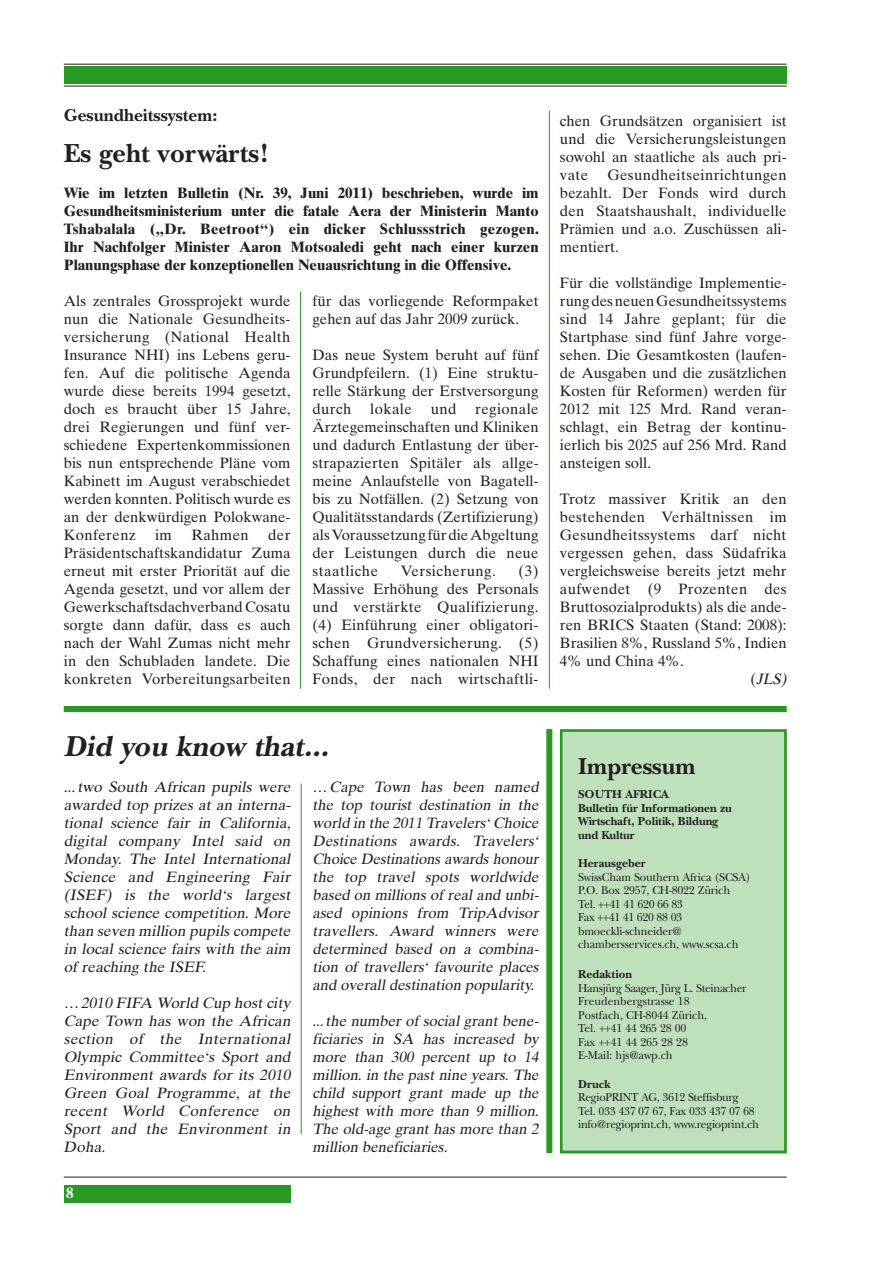
<style>
.page{position:relative;width:893px;height:1263px;background:#fff}
.page>*{position:absolute;margin:0;border:0;box-sizing:border-box;transform-origin:0 0}
.t1{font:italic 700 30px "New Baskerville";color:#231f20}
.t2{font:700 27.3px "New Baskerville";color:#231f20}
.t3{font:700 24px "New Baskerville";color:#231f20}
.t4{font:700 18px "New Baskerville";color:#231f20}
.t5{font:15px/18px "Times Ten";color:#231f20;text-align:justify}
.t6{font:italic 15px/18px "Times Ten";color:#231f20;text-align:justify}
.t7{font:700 15px/18px "Times Ten";color:#231f20;text-align:justify}
.t8{font:15px "Times Ten";letter-spacing:.025em;color:#231f20}
.t9{font:15px "Times Ten";letter-spacing:.02em;color:#231f20}
.t10{font:15px "Times Ten";letter-spacing:.035em;color:#231f20}
.t11{font:700 15px "Times Ten";color:#fff}
.t12{font:12px/13.5px "New Baskerville";letter-spacing:-.015em;color:#231f20;scale:.95 1}
.t13{font:700 12px/13.5px "New Baskerville";letter-spacing:-.01em;color:#231f20}
.s1{font-style:normal}
</style>
<div class="page">
<div style="left:64px;top:67px;width:723px;height:17px;background:#279a21"></div>
<hr style="left:64px;top:64px;width:723px;height:1px;background:#231f20">
<hr style="left:64px;top:86px;width:723px;height:1px;background:#231f20">
<div style="left:64px;top:1185px;width:227px;height:17px;background:#279a21"></div>
<hr style="left:64px;top:1177px;width:723px;height:1px;background:#231f20">
<hr style="left:300px;top:292px;width:1px;height:397px;background:#279a21">
<hr style="left:549px;top:111px;width:1px;height:578px;background:#279a21">
<div style="left:546px;top:729px;width:6px;height:424px;background:#279a21"></div>
<div style="left:64px;top:706px;width:723px;height:6px;background:#279a21"></div>
<hr style="left:301px;top:784px;width:1px;height:350px;background:#279a21">
<div style="left:560px;top:729px;width:227px;height:424px;background:#bee1bc"></div>
<div style="left:560px;top:729px;width:227px;height:424px;border:3px solid #279a21"></div>
<p class="t4" style="left:64px;top:105px;width:155px">Gesundheitssystem:</p>
<h2 class="t2" style="left:64px;top:137px;width:207px">Es geht vorwärts!</h2>
<p class="t7" style="left:64px;top:184px;width:476px">Wie im letzten Bulletin (Nr. 39, Juni 2011) beschrieben, wurde im Gesundheitsministerium unter die fatale Aera der Ministerin Manto Tshabalala („Dr. Beetroot“) ein dicker Schlussstrich gezogen.<br>Ihr Nachfolger Minister Aaron Motsoaledi geht nach einer kurzen Planungsphase der konzeptionellen Neuausrichtung in die Offensive.</p>
<p class="t5" style="left:64px;top:292px;width:228px">Als zentrales Grossprojekt wurde nun die Nationale Gesundheits&shy;versicherung (National Health Insurance NHI) ins Lebens geru&shy;fen. Auf die politische Agenda wurde diese bereits 1994 gesetzt, doch es braucht über 15 Jahre, drei Regierungen und fünf ver&shy;schiedene Expertenkommissionen bis nun entsprechende Pläne vom Kabinett im August verabschiedet werden konnten. Politisch wurde es an der denkwürdigen Polokwane-Konferenz</p>
<p class="t5" style="left:64px;top:526px;width:228px;text-indent:204px">der Präsidentschaftskandidatur Zuma erneut mit erster Priorität auf die Agenda gesetzt, und vor allem der Gewerkschaftsdachverband Cosatu sorgte dann dafür, dass es auch nach der Wahl Zumas nicht mehr in den Schubladen landete. Die konkreten Vorbereitungsarbeiten</p>
<p class="t5" style="left:155px;top:526px;width:18px">im</p>
<p class="t5" style="left:191px;top:526px;width:59px">Rahmen</p>
<p class="t5" style="left:313px;top:292px;width:228px">für das vorliegende Reformpaket gehen auf das Jahr 2009 zurück.</p>
<p class="t5" style="left:313px;top:346px;width:228px">Das neue System beruht auf fünf Grundpfeilern. (1) Eine struktu&shy;relle Stärkung der Erstversorgung durch</p>
<p class="t5" style="left:313px;top:400px;width:228px;text-indent:163px">regionale Ärztegemeinschaften und Kliniken und dadurch Entlastung der über&shy;strapazierten Spitäler als allge&shy;meine Anlaufstelle von Bagatell&shy;bis zu Notfällen. (2) Setzung von Qualitätsstandards (Zertifizierung) als Voraussetzung für die Abgeltung der Leistungen durch die neue staatliche</p>
<p class="t5" style="left:370px;top:400px;width:43px">lokale</p>
<p class="t5" style="left:431px;top:400px;width:27px">und</p>
<p class="t5" style="left:313px;top:562px;width:228px;text-indent:206px">(3)<br>Massive Erhöhung des Personals und verstärkte Qualifizierung. (4) Einführung einer obligatori&shy;schen Grundversicherung. (5)<br>Schaffung eines nationalen NHI Fonds, der nach wirtschaftli-</p>
<p class="t10" style="left:401px;top:562px;width:96px">Versicherung.</p>
<h1 class="t1" style="left:64px;top:729px;width:273px">Did you know that...</h1>
<p class="t6" style="left:64px;top:778px;width:232px">...two South African pupils were awarded top prizes at an interna&shy;tional science fair in California, digital company Intel said on Monday. The Intel International Science and Engineering Fair (ISEF) is the world‘s largest school science competition. More than seven million pupils compete in local science fairs with the aim of reaching the ISEF.</p>
<p class="t6" style="left:64px;top:994px;width:231px">…2010 FIFA World Cup hostcity Cape Town has won the African section of the International Olympic Committee‘s Sport and Environment awards for its 2010<br>Green Goal Programme, at the recent World Conference on Sport and the Environment in Doha.</p>
<p class="t6" style="left:313px;top:778px;width:231px">…Cape Town has been named the top tourist destination in the world in the 2011 Travelers‘Choice Destinations awards. Travelers‘ Choice Destinations awards honour the top travel spots worldwide based on millions of real and unbi&shy;ased opinions from TripAdvisor travellers. Award winners were determined based on a combina&shy;tion of travellers‘ favourite places and overall destination popularity.</p>
<p class="t6" style="left:313px;top:1012px;width:231px">...the number of social grant bene&shy;ficiaries in SA has increased by more than 300 percent up to 14 million. in the past nine years. The child support grant made up the highest with more than 9 million.<br>The old-age grant has more than 2 million beneficiaries.</p>
<p class="t11" style="left:66px;top:1184px;width:9px">8</p>
<p class="t5" style="left:560px;top:112px;width:228px">chen Grundsätzen organisiert ist und die Versicherungsleistungen sowohl an staatliche als auch pri&shy;vate</p>
<p class="t5" style="left:560px;top:166px;width:228px;text-indent:47px">Gesundheitseinrichtungen bezahlt. Der Fonds wird durch den Staatshaushalt, individuelle Prämien und a.o. Zuschüssen ali&shy;mentiert.</p>
<p class="t5" style="left:560px;top:274px;width:228px">Für die vollständige Implementie&shy;rung des neuen Gesundheitssystems sind 14 Jahre geplant; für die Startphase sind fünf Jahre vorge&shy;sehen. Die Gesamtkosten (laufen&shy;de Ausgaben und die zusätzlichen Kosten für Reformen) werden für 2012 mit 125 Mrd. Rand veran&shy;schlagt, ein Betrag der kontinu&shy;ierlich bis 2025 auf 256 Mrd. Rand ansteigen soll.</p>
<p class="t5" style="left:560px;top:490px;width:228px">Trotz massiver Kritik an den</p>
<p class="t8" style="left:560px;top:508px;width:228px">bestehenden Verhältnissen im</p>
<p class="t9" style="left:560px;top:526px;width:228px">Gesundheitssystems darf nicht</p>
<p class="t5" style="left:560px;top:544px;width:228px">vergessen gehen, dass Südafrika</p>
<p class="t5" style="left:560px;top:562px;width:228px">vergleichsweise bereits jetzt mehr</p>
<p class="t8" style="left:560px;top:580px;width:228px">aufwendet (9 Prozenten des</p>
<p class="t5" style="left:560px;top:598px;width:228px">Bruttosozialprodukts) als die ande-</p>
<p class="t5" style="left:560px;top:616px;width:228px">ren BRICS Staaten (Stand: 2008):</p>
<p class="t5" style="left:560px;top:634px;width:228px">Brasilien 8%, Russland 5%, Indien</p>
<p class="t5" style="left:560px;top:652px;width:126px">4% und China 4%.</p>
<p class="t6" style="left:750px;top:670px;width:42px"><span class="s1">(</span> JLS)</p>
<h3 class="t3" style="left:578px;top:752px;width:119px">Impressum</h3>
<p class="t13" style="left:578px;top:787px;width:17px">South</p>
<p class="t13" style="left:578px;top:787px;width:155px;text-indent:47px">Africa<br>Bulletin für Informationen zu<br>Wirtschaft, Politik, Bildung und Kultur</p>
<p class="t13" style="left:578px;top:856px;width:69px">Herausgeber</p>
<p class="t12" style="left:578px;top:870px;width:183px">SwissCham Southern Africa (SCSA)<br>P.O. Box 2957, CH-8022 Zürich<br>Tel. ++41 41 620 66 83<br>Fax ++41 41 620 88 03 bmoeckli-schneider@ chambersservices.ch, www.scsa.ch</p>
<p class="t13" style="left:578px;top:967px;width:55px">Redaktion</p>
<p class="t12" style="left:578px;top:981px;width:179px">Hansjürg Saager, Jürg L. Steinacher<br>Freudenbergstrasse 18<br>Postfach, CH-8044 Zürich,<br>Tel. ++41 44 265 28 00<br>Fax ++41 44 265 28 28<br>E-Mail: hjs@awp.ch</p>
<p class="t13" style="left:578px;top:1077px;width:34px">Druck</p>
<p class="t12" style="left:578px;top:1090px;width:192px">RegioPRINT AG, 3612 Steffisburg<br>Tel. 033 437 07 67, Fax 033 437 07 68 info@regioprint.ch, www.regioprint.ch</p>
</div>
